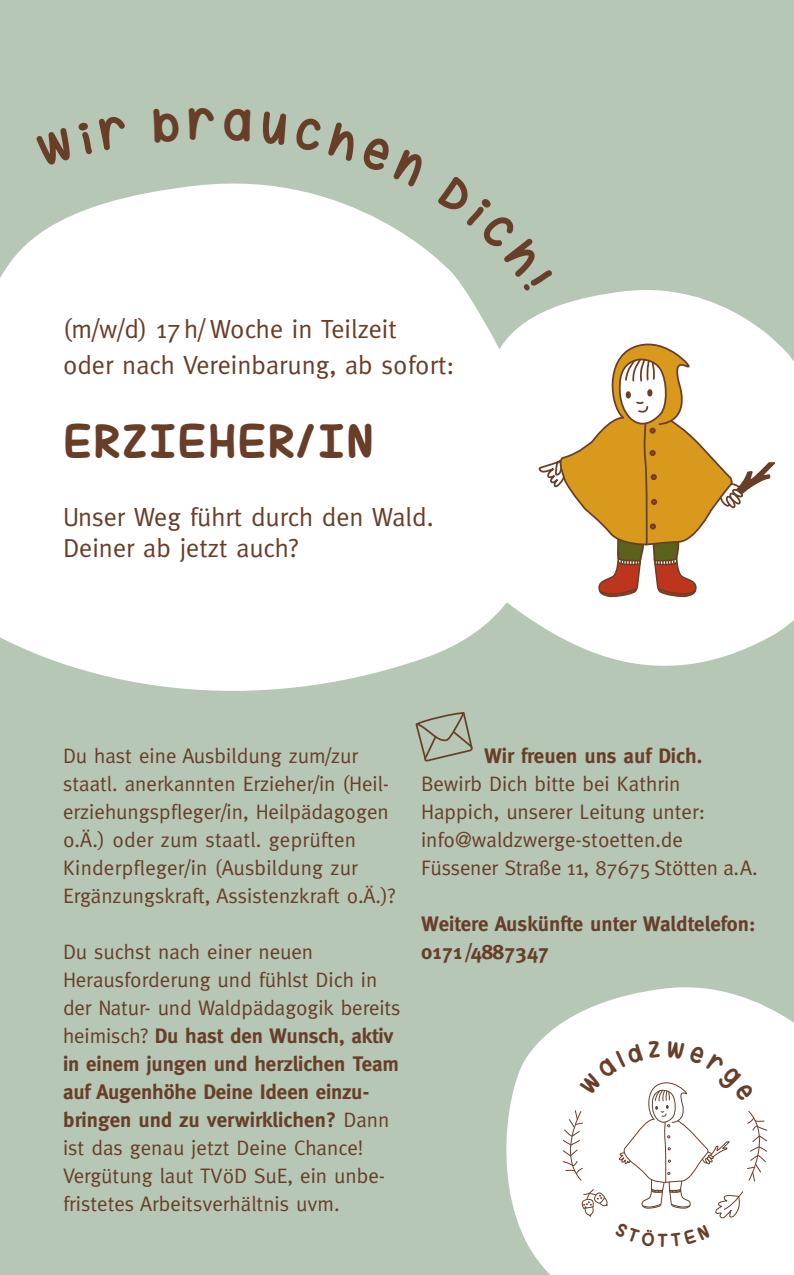
<style>
.page{position:relative;width:794px;height:1275px;background:#b6c7b6}
.page>*{position:absolute;margin:0;border:0;box-sizing:border-box;transform-origin:0 0}
.t1{font:49px "Hug Me Tight";letter-spacing:.01em;color:#693e28}
.t2{font:26.25px/35.7px "Meta";color:#693e28}
.t3{font:21px/28px "Meta";color:#693e28}
.t4{font:700 21px/28px "Meta";color:#693e28}
.t5{font:19.25px "Hug Me Tight";color:#693e28}
.s1{font-weight:700}
</style>
<div class="page">
<svg style="left:506px;top:987px;width:288px;height:288px;fill:#fff"></svg>
<svg style="left:0;top:183px;width:437px;height:508px;background:#f9faf9"></svg>
<svg style="left:432px;top:279px;width:362px;height:412px;fill:#fff"></svg>
<svg style="left:537px;top:336px;width:241px;height:263px;background:#e8d3b0"></svg>
<svg style="left:415px;top:712px;width:58px;height:50px"></svg>
<svg style="left:294px;top:183px;width:133px;height:5px"></svg>
<svg style="left:437px;top:259px;width:116px;height:32px"></svg>
<div style="left:557px;top:1040px;width:215px;height:207px;background:#fff"></div>
<p class="t2" style="left:63px;top:311px;width:393px">(m/w/d) 17h/ Woche in Teilzeit<br>oder nach Vereinbarung, ab sofort:</p>
<h1 class="t1" style="left:63px;top:409px;width:307px">ERZIEHER/ IN</h1>
<p class="t2" style="left:63px;top:500px;width:372px;line-height:31.8px">Unser Weg führt durch den Wald.<br>Deiner ab jetzt auch?</p>
<p class="t3" style="left:63px;top:742px;width:334px">Du hast eine Ausbildung zum/zur staatl. anerkannten Erzieher/in (Heil&shy;erziehungspfleger/in, Heilpädagogen o.Ä.) oder zum staatl. geprüften Kinderpfleger/in (Ausbildung zur Ergänzungskraft, Assistenzkraft o.Ä.)?</p>
<p class="t3" style="left:63px;top:938px;width:339px">Du suchst nach einer neuen Herausforderung und fühlst Dich in der Natur- und Waldpädagogik bereits heimisch? <span class="s1">Du hast den Wunsch, aktiv in einem jungen und herzlichen Team auf Augenhöhe Deine Ideen einzu&shy;bringen und zu verwirklichen?</span> Dann ist das genau jetzt Deine Chance!<br>Vergütung laut TVöD SuE, ein unbe&shy;fristetes Arbeitsverhältnis uvm.</p>
<p class="t4" style="left:484px;top:741px;width:220px">Wir freuen uns auf Dich.</p>
<p class="t3" style="left:421px;top:769px;width:338px">Bewirb Dich bitte bei Kathrin Happich, unserer Leitung unter: info@waldzwerge-stoetten.de Füssener Straße 11, 87675 Stötten a.A.</p>
<p class="t4" style="left:421px;top:909px;width:336px">Weitere Auskünfte unter Waldtelefon:<br>0171 /4887347</p>
<p class="t5" style="left:657px;top:1228px;width:12px">T</p>
</div>
